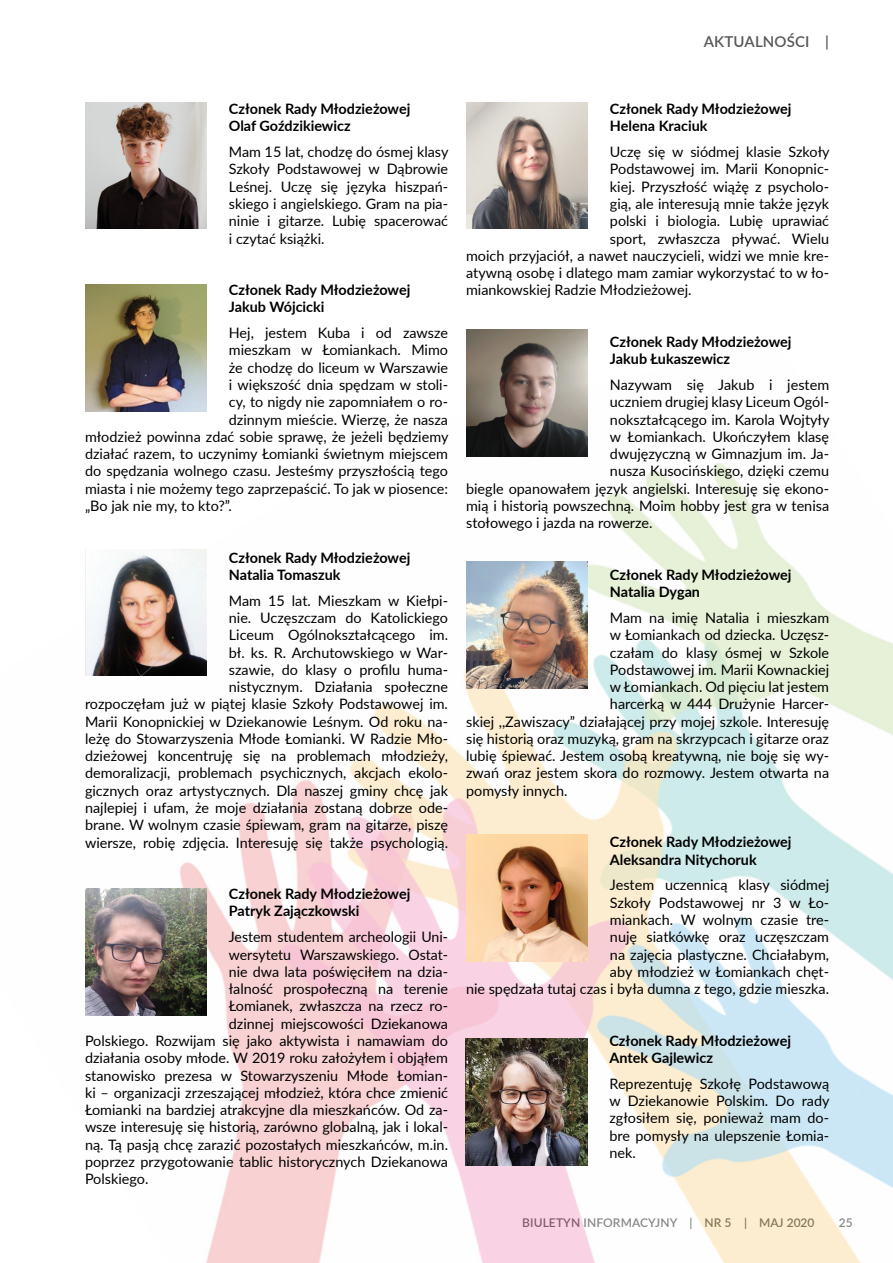
<style>
.page{position:relative;width:893px;height:1263px;background:#fff}
.page>*{position:absolute;margin:0;border:0;box-sizing:border-box;transform-origin:0 0}
.t1{font:600 15px "Lato";letter-spacing:.01em;color:#575756}
.t2{font:14.4px/17.2px "Lato";color:#000;text-align:justify}
.t3{font:700 14.4px/17.2px "Lato";color:#000}
.t4{font:600 12px "Lato";letter-spacing:.01em;color:#575756}
</style>
<div class="page">
<img style="left:85px;top:411px;width:808px;height:852px">
<img style="left:85px;top:102px;width:122px;height:127px">
<img style="left:85px;top:284px;width:122px;height:127px">
<img style="left:86px;top:549px;width:121px;height:127px">
<img style="left:85px;top:889px;width:122px;height:126px">
<img style="left:466px;top:102px;width:122px;height:127px">
<img style="left:466px;top:330px;width:122px;height:126px">
<img style="left:466px;top:562px;width:122px;height:126px">
<img style="left:466px;top:835px;width:122px;height:126px">
<img style="left:466px;top:1039px;width:121px;height:126px">
<p class="t1" style="left:704px;top:31px;width:127px">AKTUALNOŚCI |</p>
<p class="t3" style="left:229px;top:100px;width:183px">Członek Rady Młodzieżowej<br>Olaf Goździkiewicz</p>
<p class="t2" style="left:229px;top:143px;width:221px">Mam 15 lat, chodzę do ósmej klasy Szkoły Podstawowej w Dąbrowie Leśnej. Uczę się języka hiszpań&shy;skiego i angielskiego. Gram na pia&shy;ninie i gitarze. Lubię spacerować i czytać książki.</p>
<p class="t3" style="left:229px;top:281px;width:183px">Członek Rady Młodzieżowej<br>Jakub Wójcicki</p>
<p class="t2" style="left:229px;top:324px;width:221px">Hej, jestem Kuba i od zawsze</p>
<p class="t2" style="left:229px;top:341px;width:221px">mieszkam w Łomiankach. Mimo</p>
<p class="t2" style="left:229px;top:358px;width:221px">że chodzę do liceum w Warszawie</p>
<p class="t2" style="left:229px;top:376px;width:221px">i większość dnia spędzam w stoli-</p>
<p class="t2" style="left:229px;top:393px;width:221px">cy, to nigdy nie zapomniałem o ro-</p>
<p class="t2" style="left:229px;top:410px;width:221px">dzinnym mieście. Wierzę, że nasza</p>
<p class="t2" style="left:85px;top:427px;width:365px">młodzież powinna zdać sobie sprawę, że jeżeli będziemy</p>
<p class="t2" style="left:85px;top:445px;width:364px">działać razem, to uczynimy Łomianki świetnym miejscem</p>
<p class="t2" style="left:85px;top:462px;width:365px">do spędzania wolnego czasu. Jesteśmy przyszłością tego</p>
<p class="t2" style="left:85px;top:479px;width:364px">miasta i nie możemy tego zaprzepaścić. To jak w piosence:</p>
<p class="t2" style="left:85px;top:496px;width:148px">„Bo jak nie my, to kto?”.</p>
<p class="t3" style="left:229px;top:548px;width:183px">Członek Rady Młodzieżowej<br>Natalia Tomaszuk</p>
<p class="t2" style="left:85px;top:591px;width:365px;text-align:right">Mam 15 lat. Mieszkam w Kiełpi-<br>nie. Uczęszczam do Katolickiego<br>Liceum Ogólnokształcącego im.<br>bł. ks. R. Archutowskiego w War-<br>szawie, do klasy o profilu huma-<br>nistycznym. Działania społeczne<br>rozpoczęłam już w piątej klasie Szkoły Podstawowej im.<br>Marii Konopnickiej w Dziekanowie Leśnym. Od roku na&shy;leżę do Stowarzyszenia Młode Łomianki. W Radzie Mło&shy;dzieżowej koncentruję się na problemach młodzieży, demoralizacji, problemach psychicznych, akcjach ekolo&shy;gicznych oraz artystycznych. Dla naszej gminy chcę jak najlepiej i ufam, że moje działania zostaną dobrze ode&shy;brane. W wolnym czasie śpiewam, gram na gitarze, piszę wiersze, robię zdjęcia. Interesuję się także psychologią.</p>
<p class="t3" style="left:229px;top:885px;width:183px">Członek Rady Młodzieżowej<br>Patryk Zajączkowski</p>
<p class="t2" style="left:229px;top:928px;width:221px">Jestem studentem archeologii Uni-</p>
<p class="t2" style="left:229px;top:945px;width:221px">wersytetu Warszawskiego. Ostat-</p>
<p class="t2" style="left:229px;top:962px;width:221px">nie dwa lata poświęciłem na dzia-</p>
<p class="t2" style="left:229px;top:980px;width:221px">łalność prospołeczną na terenie</p>
<p class="t2" style="left:229px;top:997px;width:221px">Łomianek, zwłaszcza na rzecz ro-</p>
<p class="t2" style="left:229px;top:1014px;width:221px">dzinnej miejscowości Dziekanowa</p>
<p class="t2" style="left:85px;top:1031px;width:364px">Polskiego. Rozwijam się jako aktywista i namawiam do</p>
<p class="t2" style="left:85px;top:1049px;width:364px">działania osoby młode. W 2019 roku założyłem i objąłem</p>
<p class="t2" style="left:85px;top:1066px;width:365px">stanowisko prezesa w Stowarzyszeniu Młode Łomian-</p>
<p class="t2" style="left:85px;top:1083px;width:365px">ki – organizacji zrzeszającej młodzież, która chce zmienić</p>
<p class="t2" style="left:85px;top:1100px;width:365px">Łomianki na bardziej atrakcyjne dla mieszkańców. Od za-</p>
<p class="t2" style="left:85px;top:1118px;width:365px">wsze interesuję się historią, zarówno globalną, jak i lokal-</p>
<p class="t2" style="left:85px;top:1135px;width:364px">ną. Tą pasją chcę zarazić pozostałych mieszkańców, m.in.</p>
<p class="t2" style="left:85px;top:1152px;width:365px">poprzez przygotowanie tablic historycznych Dziekanowa</p>
<p class="t2" style="left:85px;top:1170px;width:65px">Polskiego.</p>
<p class="t3" style="left:610px;top:100px;width:183px">Członek Rady Młodzieżowej<br>Helena Kraciuk</p>
<p class="t2" style="left:610px;top:143px;width:221px">Uczę się w siódmej klasie Szkoły</p>
<p class="t2" style="left:610px;top:160px;width:221px">Podstawowej im. Marii Konopnic-</p>
<p class="t2" style="left:610px;top:177px;width:221px">kiej. Przyszłość wiążę z psycholo-</p>
<p class="t2" style="left:610px;top:195px;width:221px">gią, ale interesują mnie także język</p>
<p class="t2" style="left:610px;top:212px;width:221px">polski i biologia. Lubię uprawiać</p>
<p class="t2" style="left:610px;top:229px;width:221px">sport, zwłaszcza pływać. Wielu</p>
<p class="t2" style="left:466px;top:246px;width:365px">moich przyjaciół, a nawet nauczycieli, widzi we mnie kre-</p>
<p class="t2" style="left:466px;top:264px;width:365px">atywną osobę i dlatego mam zamiar wykorzystać to w ło-</p>
<p class="t2" style="left:466px;top:281px;width:227px">miankowskiej Radzie Młodzieżowej.</p>
<p class="t3" style="left:610px;top:332px;width:183px">Członek Rady Młodzieżowej<br>Jakub Łukaszewicz</p>
<p class="t2" style="left:610px;top:376px;width:221px">Nazywam się Jakub i jestem</p>
<p class="t2" style="left:610px;top:393px;width:221px">uczniem drugiej klasy Liceum Ogól-</p>
<p class="t2" style="left:610px;top:410px;width:221px">nokształcącego im. Karola Wojtyły</p>
<p class="t2" style="left:610px;top:427px;width:221px">w Łomiankach. Ukończyłem klasę</p>
<p class="t2" style="left:610px;top:445px;width:221px">dwujęzyczną w Gimnazjum im. Ja-</p>
<p class="t2" style="left:610px;top:462px;width:221px">nusza Kusocińskiego, dzięki czemu</p>
<p class="t2" style="left:466px;top:479px;width:365px">biegle opanowałem język angielski. Interesuję się ekono-</p>
<p class="t2" style="left:466px;top:496px;width:365px">mią i historią powszechną. Moim hobby jest gra w tenisa</p>
<p class="t2" style="left:466px;top:514px;width:188px">stołowego i jazda na rowerze.</p>
<p class="t3" style="left:610px;top:565px;width:183px">Członek Rady Młodzieżowej<br>Natalia Dygan</p>
<p class="t2" style="left:610px;top:608px;width:221px">Mam na imię Natalia i mieszkam</p>
<p class="t2" style="left:610px;top:626px;width:221px">w Łomiankach od dziecka. Uczęsz-</p>
<p class="t2" style="left:610px;top:643px;width:221px">czałam do klasy ósmej w Szkole</p>
<p class="t2" style="left:610px;top:660px;width:221px">Podstawowej im. Marii Kownackiej</p>
<p class="t2" style="left:610px;top:678px;width:221px">w Łomiankach. Od pięciu lat jestem</p>
<p class="t2" style="left:610px;top:695px;width:221px">harcerką w 444 Drużynie Harcer-</p>
<p class="t2" style="left:466px;top:712px;width:364px">skiej ,,Zawiszacy” działającej przy mojej szkole. Interesuję</p>
<p class="t2" style="left:466px;top:729px;width:364px">się historią oraz muzyką, gram na skrzypcach i gitarze oraz</p>
<p class="t2" style="left:466px;top:747px;width:365px">lubię śpiewać. Jestem osobą kreatywną, nie boję się wy-</p>
<p class="t2" style="left:466px;top:764px;width:365px">zwań oraz jestem skora do rozmowy. Jestem otwarta na</p>
<p class="t2" style="left:466px;top:781px;width:103px">pomysły innych.</p>
<p class="t3" style="left:610px;top:833px;width:183px">Członek Rady Młodzieżowej<br>Aleksandra Nitychoruk</p>
<p class="t2" style="left:466px;top:876px;width:365px;text-align:right">Jestem uczennicą klasy siódmej<br>Szkoły Podstawowej nr 3 w Ło-<br>miankach. W wolnym czasie tre-<br>nuję siatkówkę oraz uczęszczam<br>na zajęcia plastyczne. Chciałabym,<br>aby młodzież w Łomiankach chęt-<br>nie spędzała tutaj czas i była dumna z tego, gdzie mieszka.</p>
<p class="t3" style="left:609px;top:1031px;width:183px">Członek Rady Młodzieżowej<br>Antek Gajlewicz</p>
<p class="t2" style="left:609px;top:1074px;width:222px">Reprezentuję Szkołę Podstawową w Dziekanowie Polskim. Do rady zgłosiłem się, ponieważ mam do&shy;bre pomysły na ulepszenie Łomia&shy;nek.</p>
<p class="t4" style="left:522px;top:1213px;width:294px">BIULETYN INFORMACYJNY | NR 5 | MAJ 2020</p>
<p class="t4" style="left:839px;top:1213px;width:15px">25</p>
</div>
